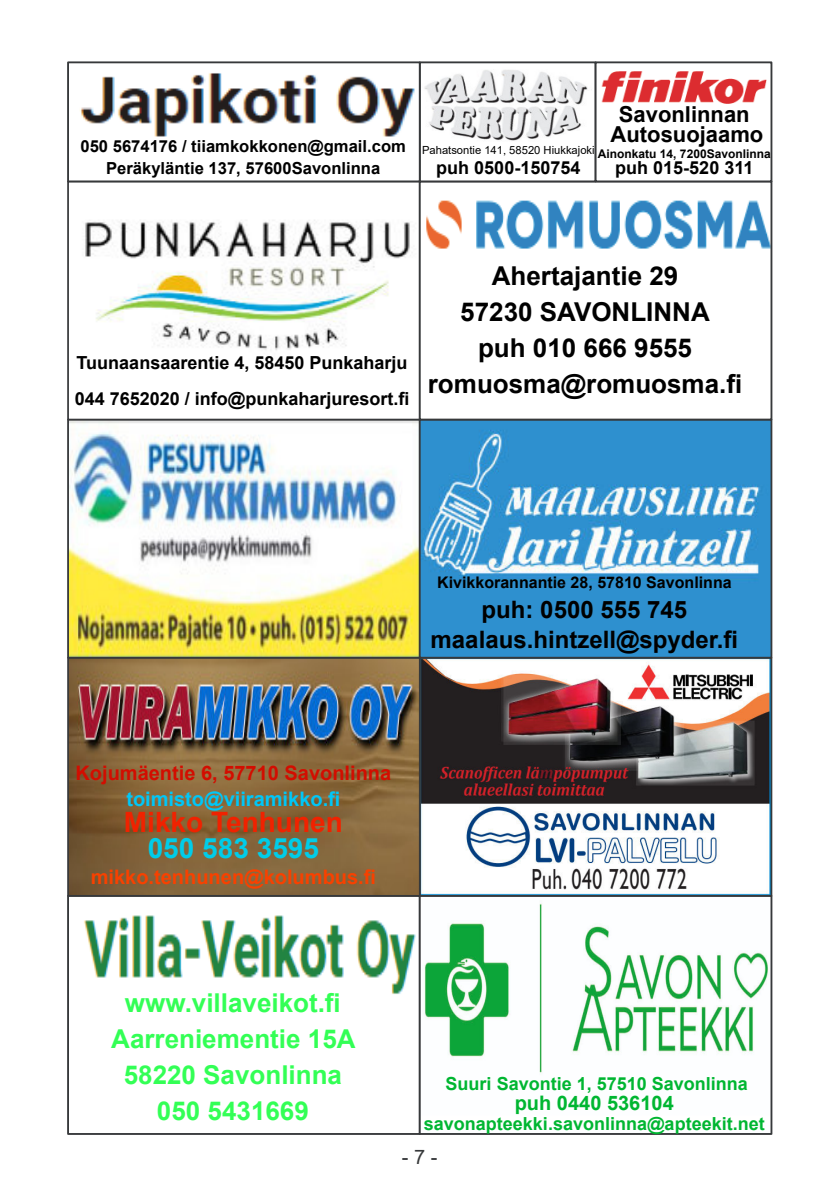
<style>
.page{position:relative;width:840px;height:1191px;background:#fff}
.page>*{position:absolute;margin:0;border:0;box-sizing:border-box;transform-origin:0 0}
.t1{font:700 28px "Arial";color:#f02200}
.t2{font:700 28px "Arial";color:#00cde9}
.t3{font:700 26px/36px "Arial";color:#000;text-align:center}
.t4{font:700 26px/36px "Arial";color:#3f5;text-align:center}
.t5{font:700 24px/30px "Arial";color:#000;text-align:center}
.t6{font:700 22px/20px "Arial";color:#000;text-align:center}
.t7{font:700 20px "Arial";color:#d30d00}
.t8{font:700 20px "Arial";color:#f84100}
.t9{font:700 20px "Arial";color:#00c7f8}
.t10{font:700 20px "Arial";color:#00b631}
.t11{font:20px "Arial";color:#37393b}
.t12{font:700 18px/36px "Arial";color:#000}
.t13{font:700 18px "Arial";color:#00b631}
.t14{font:700 16.6px/22px "Arial";color:#000;text-align:center}
.t15{font:700 16px "Arial";color:#000}
.t16{font:700 12px "Arial";color:#000}
.t17{font:11.2px "Arial";color:#000}
</style>
<div class="page">
<img style="left:70px;top:70px;width:699px;height:1003px">
<div style="left:67px;top:895px;width:353px;height:240px;border:2px solid #37393b"></div>
<div style="left:419px;top:895px;width:353px;height:240px;border:2px solid #37393b"></div>
<div style="left:419px;top:657px;width:353px;height:240px;border:2px solid #37393b"></div>
<div style="left:67px;top:657px;width:353px;height:240px;border:2px solid #37393b"></div>
<div style="left:67px;top:419px;width:353px;height:240px;border:2px solid #37393b"></div>
<div style="left:419px;top:419px;width:353px;height:240px;border:2px solid #37393b"></div>
<div style="left:67px;top:181px;width:353px;height:239px;border:2px solid #37393b"></div>
<div style="left:419px;top:180px;width:353px;height:240px;border:2px solid #37393b"></div>
<div style="left:419px;top:61px;width:177px;height:121px;border:2px solid #37393b"></div>
<div style="left:594px;top:61px;width:178px;height:121px;border:2px solid #37393b"></div>
<div style="left:67px;top:61px;width:353px;height:121px;border:2px solid #37393b"></div>
<p class="t14" style="left:80px;top:137px;width:327px">050 5674176 / tiiamkokkonen@gmail.com<br>Peräkyläntie 137, 57600Savonlinna</p>
<p class="t6" style="left:610px;top:106px;width:154px">Savonlinnan<br>Autosuojaamo</p>
<p class="t16" style="left:598px;top:149px;width:174px">Ainonkatu 14, 7200Savonlinna</p>
<p class="t12" style="left:615px;top:151px;width:140px">puh 015-520 311</p>
<p class="t17" style="left:422px;top:146px;width:174px">Pahatsontie 141, 58520 Hiukkajoki</p>
<p class="t12" style="left:436px;top:151px;width:146px">puh 0500-150754</p>
<p class="t12" style="left:75px;top:346px;width:336px">Tuunaansaarentie 4, 58450 Punkaharju<br>044 7652020 / info@punkaharjuresort.fi</p>
<h2 class="t3" style="left:428px;top:261px;width:316px">Ahertajantie 29<br>57230 SAVONLINNA<br>puh 010 666 9555 romuosma@romuosma.fi</h2>
<p class="t15" style="left:437px;top:576px;width:296px">Kivikkorannantie 28, 57810 Savonlinna</p>
<h3 class="t5" style="left:430px;top:597px;width:309px">puh: 0500 555 745 maalaus.hintzell@spyder.fi</h3>
<p class="t7" style="left:75px;top:765px;width:317px">Kojumäentie 6, 57710 Savonlinna</p>
<p class="t9" style="left:126px;top:791px;width:216px">toimisto@viiramikko.fi</p>
<h1 class="t1" style="left:124px;top:812px;width:220px">Mikko Tenhunen</h1>
<h1 class="t2" style="left:148px;top:838px;width:173px">050 583 3595</h1>
<p class="t8" style="left:91px;top:869px;width:287px">mikko.tenhunen@kolumbus.fi</p>
<h2 class="t4" style="left:111px;top:987px;width:246px">www.villaveikot.fi<br>Aarreniementie 15A<br>58220 Savonlinna<br>050 5431669</h2>
<p class="t13" style="left:445px;top:1077px;width:304px">Suuri Savontie 1, 57510 Savonlinna</p>
<p class="t10" style="left:514px;top:1095px;width:161px">puh 0440 536104</p>
<p class="t13" style="left:424px;top:1117px;width:342px">savonapteekki.savonlinna@apteekit.net</p>
<p class="t11" style="left:402px;top:1149px;width:37px">-7-</p>
</div>
